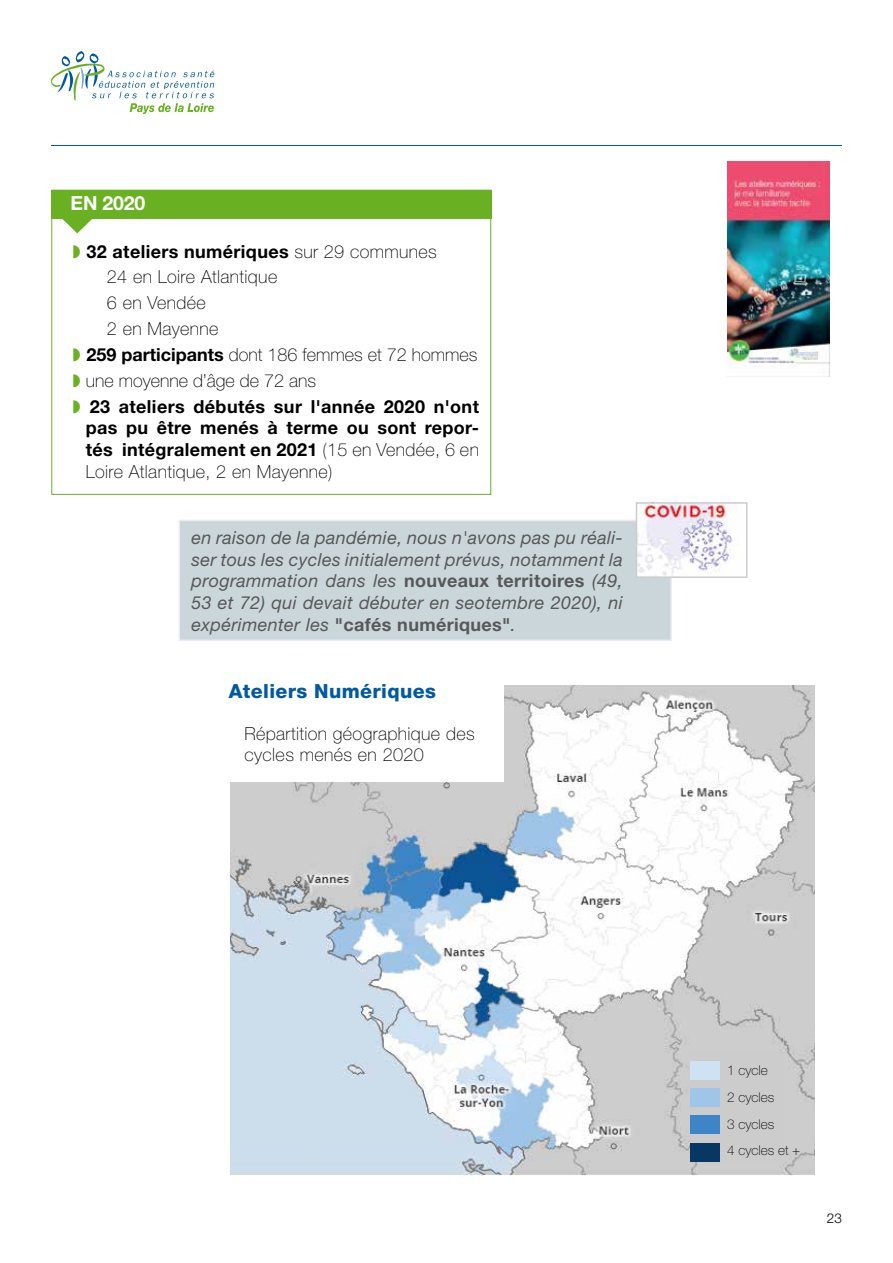
<style>
.page{position:relative;width:893px;height:1263px;background:#fff}
.page>*{position:absolute;margin:0;border:0;box-sizing:border-box;transform-origin:0 0}
.t1{font:800 19.5px "Helvetica Neue LT";letter-spacing:.02em;color:#005aa1}
.t2{font:700 19.5px "Helvetica Neue LT";letter-spacing:-.01em;color:#fff}
.t3{font:italic 18px/21.6px "Helvetica Neue LT";letter-spacing:.02em;color:#58585a;text-align:justify}
.t4{font:700 18px/21.6px "Helvetica Neue LT";letter-spacing:.02em;color:#000;text-align:justify}
.t5{font:100 18px/21.6px "Helvetica Neue LT";letter-spacing:.02em;color:#000}
.t6{font:100 18px "Helvetica Neue LT";color:#000}
.t7{font:100 13.5px "Helvetica Neue LT";color:#000}
.t8{font:300 13.5px "Helvetica Neue LT";color:#000}
.s1{color:#6ab023}
.s2{font-weight:100}
.s3{font-weight:700}
.s4{font-weight:700;font-style:normal}
</style>
<div class="page">
<svg style="left:51px;top:51px;width:163px;height:63px"></svg>
<hr style="left:51px;top:145px;width:791px;height:1px;background:#005aa1">
<div style="left:51px;top:190px;width:440px;height:29px;background:#6ab023"></div>
<svg style="left:62px;top:219px;width:30px;height:14px"></svg>
<img style="left:230px;top:685px;width:585px;height:491px">
<img style="left:727px;top:162px;width:102px;height:215px">
<div style="left:179px;top:520px;width:493px;height:121px;background:#cbd6da;border:2px solid #ebebf7"></div>
<img style="left:639px;top:505px;width:98px;height:70px">
<div style="left:636px;top:502px;width:111px;height:76px;border:2px solid #ccc"></div>
<div style="left:210px;top:705px;width:294px;height:77px;background:#fff"></div>
<div style="left:220px;top:663px;width:284px;height:56px;background:#fff"></div>
<div style="left:690px;top:1052px;width:92px;height:110px;background:#ccc"></div>
<div style="left:690px;top:1061px;width:30px;height:19px;background:#cfe2f3"></div>
<div style="left:690px;top:1115px;width:30px;height:19px;background:#3d85c6"></div>
<div style="left:690px;top:1088px;width:30px;height:19px;background:#9fc5e8"></div>
<div style="left:690px;top:1143px;width:30px;height:19px;background:#073763"></div>
<p class="t2" style="left:71px;top:191px;width:76px">EN 2020</p>
<p class="t4" style="left:73px;top:240px;width:365px"><span class="s1">◗</span> 32 ateliers numériques <span class="s2">sur 29 communes</span></p>
<p class="t5" style="left:107px;top:266px;width:172px">24 en Loire Atlantique</p>
<p class="t5" style="left:107px;top:292px;width:101px">6 en Vendée</p>
<p class="t5" style="left:107px;top:318px;width:113px">2 en Mayenne</p>
<p class="t6" style="left:73px;top:344px;width:406px"><span class="s1">◗</span> <span class="s3">259 participants</span> dont 186 femmes et 72 hommes</p>
<p class="t6" style="left:73px;top:370px;width:245px"><span class="s1">◗</span> une moyenne d’âge de 72 ans</p>
<p class="t4" style="left:73px;top:395px;width:408px"><span class="s1">◗</span> 23 ateliers débutés sur l'année 2020 n'ont</p>
<p class="t4" style="left:86px;top:417px;width:395px">pas pu être menés à terme ou sont repor&shy;tés intégralement en 2021 <span class="s2">(15 en Vendée, 6 en Loire Atlantique, 2 en Mayenne)</span></p>
<p class="t3" style="left:191px;top:527px;width:433px">en raison de la pandémie, nous n'avons pas pu réali&shy;ser tous les cycles initialement prévus, notamment la programmation dans les <span class="s4">nouveaux territoires</span> (49, 53 et 72) qui devait débuter en seotembre 2020), ni expérimenter les <span class="s4">"cafés numériques"</span>.</p>
<p class="t1" style="left:229px;top:680px;width:209px">Ateliers Numériques</p>
<p class="t5" style="left:244px;top:722px;width:232px">Répartition géographique des cycles menés en 2020</p>
<p class="t7" style="left:727px;top:1062px;width:42px">1 cycle</p>
<p class="t7" style="left:727px;top:1090px;width:49px">2 cycles</p>
<p class="t7" style="left:727px;top:1117px;width:49px">3 cycles</p>
<p class="t7" style="left:727px;top:1143px;width:75px">4 cycles et +</p>
<p class="t8" style="left:827px;top:1209px;width:17px">23</p>
</div>
